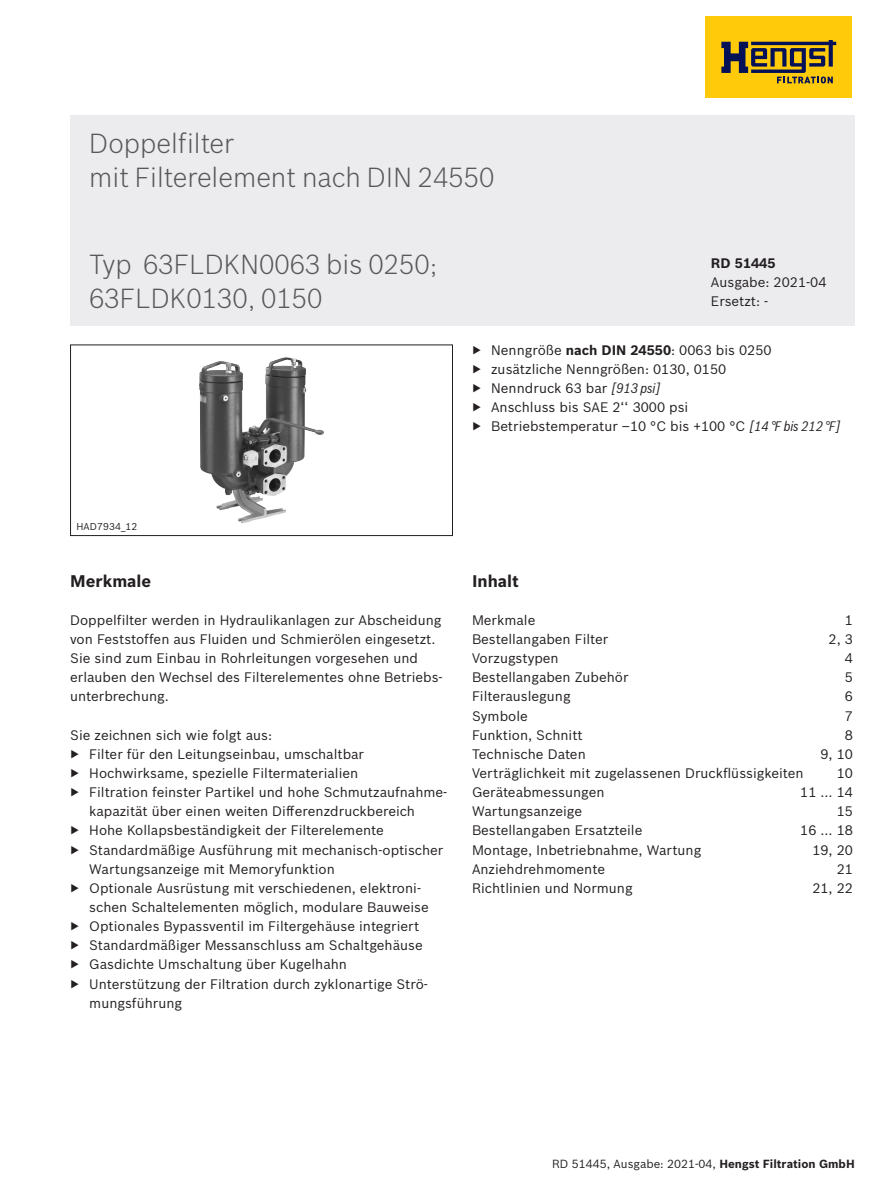
<style>
.page{position:relative;width:893px;height:1191px;background:#fff}
.page>*{position:absolute;margin:0;border:0;box-sizing:border-box;transform-origin:0 0}
.t1{font:300 27px/33.5px "Bosch Sans";color:#57585a}
.t2{font:700 16.5px "Bosch Sans";color:#231f20}
.t3{font:13.5px/19.2px "Bosch Sans";color:#231f20}
.t4{font:700 13.5px "Bosch Sans";color:#231f20}
.t5{font:11.55px "Bosch Sans";color:#231f20}
.t6{font:9.75px "Bosch Sans";letter-spacing:.01em;color:#231f20}
.s1{font-weight:700}
.s2{font-family:"Bosch Sans Cond";font-style:italic}
</style>
<div class="page">
<div style="left:70px;top:115px;width:785px;height:210px;background:#ececee"></div>
<img style="left:242px;top:357px;width:43px;height:75px">
<div style="left:70px;top:344px;width:383px;height:192px;border:1px solid #231f20"></div>
<div style="left:705px;top:17px;width:147px;height:81px;background:#feca0a"></div>
<svg style="left:721px;top:40px;width:115px;height:43px"></svg>
<h1 class="t1" style="left:89px;top:125px;width:407px">Doppelfilter<br>mit Filterelement nach DIN 24550</h1>
<h1 class="t1" style="left:89px;top:246px;width:350px">Typ 63FLDKN0063 bis 0250;<br>63FLDK0130, 0150</h1>
<p class="t4" style="left:711px;top:253px;width:66px">RD 51445</p>
<p class="t3" style="left:711px;top:272px;width:117px">Ausgabe: 2021-04<br>Ersetzt: -</p>
<p class="t3" style="left:472px;top:339px;width:370px">▶ Nenngröße <span class="s1">nach DIN 24550</span>: 0063 bis 0250<br>▶ zusätzliche Nenngrößen: 0130, 0150<br>▶ Nenndruck 63 bar <span class="s2">[913 psi]<br></span>▶ Anschluss bis SAE 2‘‘ 3000 psi<br>▶ Betriebstemperatur –10 °C bis +100 °C <span class="s2">[14 °F bis 212 °F]</span></p>
<p class="t6" style="left:76px;top:519px;width:62px">HAD7934_12</p>
<p class="t2" style="left:70px;top:568px;width:83px">Merkmale</p>
<p class="t3" style="left:70px;top:609px;width:374px">Doppelfilter werden in Hydraulikanlagen zur Abscheidung von Feststoffen aus Fluiden und Schmierölen eingesetzt.<br>Sie sind zum Einbau in Rohrleitungen vorgesehen und erlauben den Wechsel des Filterelementes ohne Betriebs&shy;unterbrechung.</p>
<p class="t3" style="left:70px;top:724px;width:203px">Sie zeichnen sich wie folgt aus:</p>
<p class="t3" style="left:70px;top:743px;width:295px">▶ Filter für den Leitungseinbau, umschaltbar</p>
<p class="t3" style="left:70px;top:762px;width:290px">▶ Hochwirksame, spezielle Filtermaterialien</p>
<p class="t3" style="left:70px;top:781px;width:379px">▶ Filtration feinster Partikel und hohe Schmutzaufnahme-</p>
<p class="t3" style="left:89px;top:801px;width:327px">kapazität über einen weiten Differenzdruckbereich</p>
<p class="t3" style="left:70px;top:820px;width:315px">▶ Hohe Kollapsbeständigkeit der Filterelemente</p>
<p class="t3" style="left:70px;top:839px;width:375px">▶ Standardmäßige Ausführung mit mechanisch-optischer</p>
<p class="t3" style="left:89px;top:858px;width:247px">Wartungsanzeige mit Memoryfunktion</p>
<p class="t3" style="left:70px;top:877px;width:352px">▶ Optionale Ausrüstung mit verschiedenen, elektroni-</p>
<p class="t3" style="left:89px;top:896px;width:341px">schen Schaltelementen möglich, modulare Bauweise</p>
<p class="t3" style="left:70px;top:915px;width:351px">▶ Optionales Bypassventil im Filtergehäuse integriert</p>
<p class="t3" style="left:70px;top:935px;width:354px">▶ Standardmäßiger Messanschluss am Schaltgehäuse</p>
<p class="t3" style="left:70px;top:954px;width:278px">▶ Gasdichte Umschaltung über Kugelhahn</p>
<p class="t3" style="left:70px;top:973px;width:359px">▶ Unterstützung der Filtration durch zyklonartige Strö-</p>
<p class="t3" style="left:89px;top:992px;width:94px">mungsführung</p>
<p class="t2" style="left:472px;top:568px;width:48px">Inhalt</p>
<p class="t3" style="left:472px;top:609px;width:65px">Merkmale</p>
<p class="t3" style="left:845px;top:609px;width:10px">1</p>
<p class="t3" style="left:472px;top:628px;width:138px">Bestellangaben Filter</p>
<p class="t3" style="left:829px;top:628px;width:26px">2, 3</p>
<p class="t3" style="left:472px;top:648px;width:88px">Vorzugstypen</p>
<p class="t3" style="left:845px;top:648px;width:10px">4</p>
<p class="t3" style="left:472px;top:667px;width:158px">Bestellangaben Zubehör</p>
<p class="t3" style="left:845px;top:667px;width:10px">5</p>
<p class="t3" style="left:472px;top:686px;width:100px">Filterauslegung</p>
<p class="t3" style="left:845px;top:686px;width:10px">6</p>
<p class="t3" style="left:472px;top:705px;width:57px">Symbole</p>
<p class="t3" style="left:845px;top:705px;width:10px">7</p>
<p class="t3" style="left:472px;top:724px;width:112px">Funktion, Schnitt</p>
<p class="t3" style="left:845px;top:724px;width:10px">8</p>
<p class="t3" style="left:472px;top:743px;width:115px">Technische Daten</p>
<p class="t3" style="left:820px;top:743px;width:34px">9, 10</p>
<p class="t3" style="left:472px;top:762px;width:333px">Verträglichkeit mit zugelassenen Druckflüssigkeiten</p>
<p class="t3" style="left:837px;top:762px;width:18px">10</p>
<p class="t3" style="left:472px;top:781px;width:134px">Geräteabmessungen</p>
<p class="t3" style="left:800px;top:781px;width:54px">11 ... 14</p>
<p class="t3" style="left:472px;top:801px;width:112px">Wartungsanzeige</p>
<p class="t3" style="left:837px;top:801px;width:18px">15</p>
<p class="t3" style="left:472px;top:820px;width:172px">Bestellangaben Ersatzteile</p>
<p class="t3" style="left:800px;top:820px;width:54px">16 ... 18</p>
<p class="t3" style="left:472px;top:839px;width:231px">Montage, Inbetriebnahme, Wartung</p>
<p class="t3" style="left:812px;top:839px;width:42px">19, 20</p>
<p class="t3" style="left:472px;top:858px;width:135px">Anziehdrehmomente</p>
<p class="t3" style="left:837px;top:858px;width:18px">21</p>
<p class="t3" style="left:472px;top:877px;width:162px">Richtlinien und Normung</p>
<p class="t3" style="left:812px;top:877px;width:42px">21, 22</p>
<p class="t5" style="left:552px;top:1154px;width:304px">RD 51445, Ausgabe: 2021-04, <span class="s1">Hengst Filtration GmbH</span></p>
</div>
